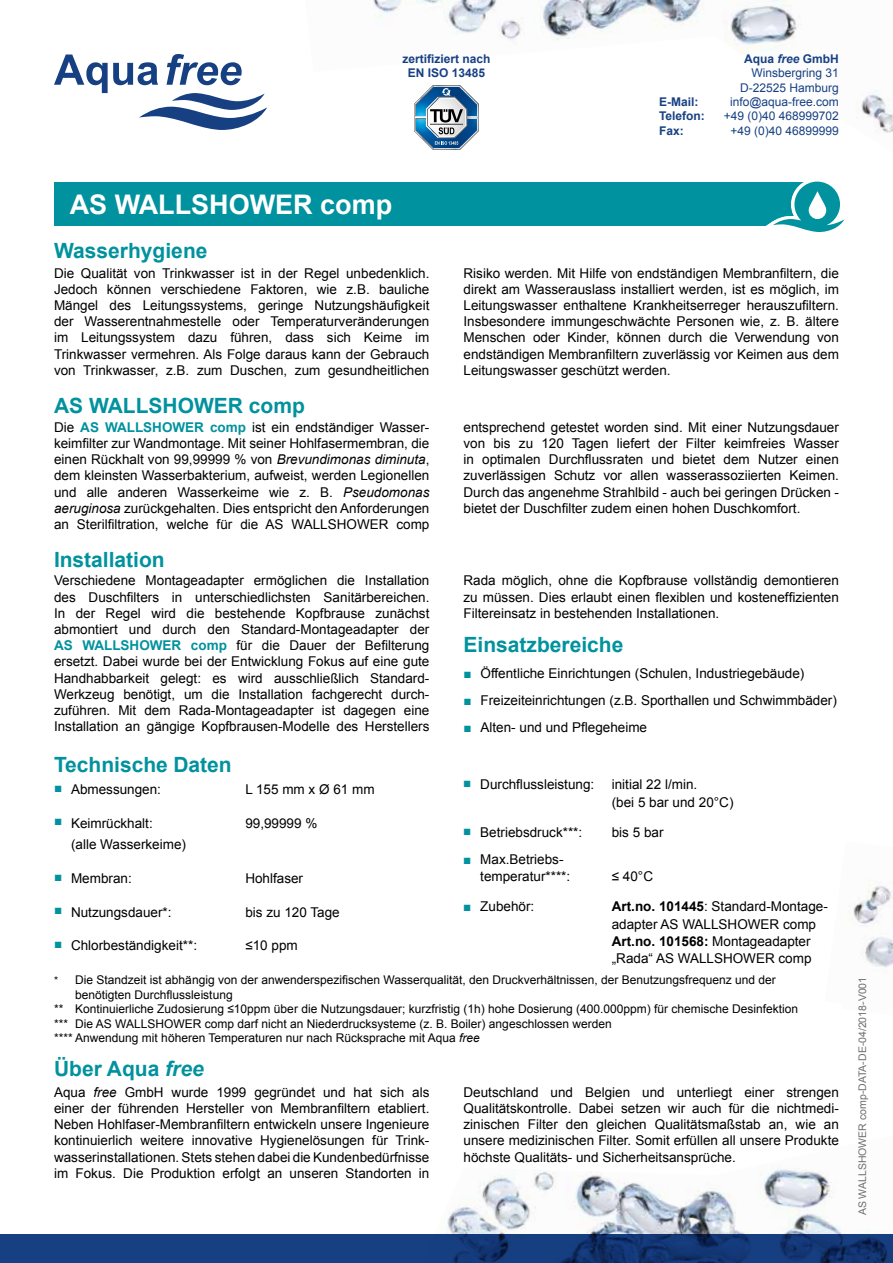
<style>
.page{position:relative;width:893px;height:1263px;background:#fff}
.page>*{position:absolute;margin:0;border:0;box-sizing:border-box;transform-origin:0 0}
.t1{font:700 27px "Arial";color:#fff}
.t2{font:700 21px "Arial";color:#00929e}
.t3{font:13.5px/16.2px "Arial";color:#000;text-align:justify}
.t4{font:12px "Arial";color:#000}
.t5{font:12px/14.4px "Arial";color:#174083;text-align:right}
.t6{font:700 12px/14.4px "Arial";color:#174083;text-align:center}
.t7{font:10.5px "Arial";color:#706f6f}
.s1{font-weight:700}
.s2{font-weight:700;font-style:italic}
.s3{font-weight:700;color:#00929e}
.s4{font-style:italic}
.s5{color:#00929e}
.s6{font-size:10.5px}
</style>
<div class="page">
<img style="left:851px;top:880px;width:42px;height:46px">
<img style="left:865px;top:937px;width:28px;height:30px">
<img style="left:447px;top:1168px;width:422px;height:66px">
<svg style="left:0;top:1234px;width:893px;height:29px;background:#143a7a"></svg>
<div style="left:54px;top:182px;width:764px;height:44px;background:#00929e"></div>
<svg style="left:766px;top:181px;width:79px;height:51px"></svg>
<img style="left:373px;top:0;width:520px;height:133px">
<svg style="left:54px;top:54px;width:213px;height:76px"></svg>
<svg style="left:414px;top:85px;width:65px;height:65px"></svg>
<p class="t6" style="left:402px;top:52px;width:90px">zertifiziert nach<br>EN ISO 13485</p>
<p class="t5" style="left:740px;top:51px;width:100px"><span class="s1">Aqua</span> <span class="s2">free</span> <span class="s1">GmbH<br></span>Winsbergring 31<br>D-22525 Hamburg</p>
<p class="t6" style="left:659px;top:95px;width:41px">E-Mail:</p>
<p class="t5" style="left:730px;top:95px;width:110px">info@aqua-free.com</p>
<p class="t6" style="left:659px;top:109px;width:47px">Telefon:</p>
<p class="t5" style="left:724px;top:109px;width:117px">+49 (0)40 468999702</p>
<p class="t6" style="left:659px;top:124px;width:26px">Fax:</p>
<p class="t5" style="left:730px;top:123px;width:110px">+49 (0)40 46899999</p>
<h1 class="t1" style="left:70px;top:187px;width:324px">AS WALLSHOWER comp</h1>
<h2 class="t2" style="left:54px;top:236px;width:155px">Wasserhygiene</h2>
<p class="t3" style="left:54px;top:265px;width:377px">Die Qualität von Trinkwasser ist in der Regel unbedenklich.<br>Jedoch können verschiedene Faktoren, wie z.B. bauliche Mängel des Leitungssystems, geringe Nutzungshäufigkeit der Wasserentnahmestelle oder Temperaturveränderungen im Leitungssystem dazu führen, dass sich Keime im Trinkwasser vermehren. Als Folge daraus kann der Gebrauch von Trinkwasser, z.B. zum Duschen, zum gesundheitlichen</p>
<p class="t3" style="left:463px;top:265px;width:377px">Risiko werden. Mit Hilfe von endständigen Membranfiltern, die direkt am Wasserauslass installiert werden, ist es möglich, im Leitungswasser enthaltene Krankheitserreger herauszufiltern.<br>Insbesondere immungeschwächte Personen wie, z. B. ältere Menschen oder Kinder, können durch die Verwendung von endständigen Membranfiltern zuverlässig vor Keimen aus dem Leitungswasser geschützt werden.</p>
<h2 class="t2" style="left:54px;top:391px;width:252px">AS WALLSHOWER comp</h2>
<p class="t3" style="left:54px;top:419px;width:377px">Die <span class="s3">AS WALLSHOWER comp</span> ist ein endständiger Wasser&shy;keimfilter zur Wandmontage. Mit seiner Hohlfasermembran, die einen Rückhalt von 99,99999 % von <span class="s4">Brevundimonas diminuta</span>, dem kleinsten Wasserbakterium, aufweist, werden Legionellen und alle anderen Wasserkeime wie z. B. <span class="s4">Pseudomonas aeruginosa</span> zurückgehalten. Dies entspricht den Anforderungen an Sterilfiltration, welche für die AS WALLSHOWER comp</p>
<p class="t3" style="left:463px;top:419px;width:377px">entsprechend getestet worden sind. Mit einer Nutzungsdauer von bis zu 120 Tagen liefert der Filter keimfreies Wasser in optimalen Durchflussraten und bietet dem Nutzer einen zuverlässigen Schutz vor allen wasserassoziierten Keimen.<br>Durch das angenehme Strahlbild - auch bei geringen Drücken - bietet der Duschfilter zudem einen hohen Duschkomfort.</p>
<h2 class="t2" style="left:54px;top:545px;width:112px">Installation</h2>
<p class="t3" style="left:54px;top:573px;width:377px">Verschiedene Montageadapter ermöglichen die Installation des Duschfilters in unterschiedlichsten Sanitärbereichen.<br>In der Regel wird die bestehende Kopfbrause zunächst abmontiert und durch den Standard-Montageadapter der <span class="s3">AS WALLSHOWER comp</span> für die Dauer der Befilterung ersetzt. Dabei wurde bei der Entwicklung Fokus auf eine gute Handhabbarkeit gelegt: es wird ausschließlich Standard-Werkzeug benötigt, um die Installation fachgerecht durch&shy;zuführen. Mit dem Rada-Montageadapter ist dagegen eine Installation an gängige Kopfbrausen-Modelle des Herstellers</p>
<p class="t3" style="left:463px;top:573px;width:377px">Rada möglich, ohne die Kopfbrause vollständig demontieren zu müssen. Dies erlaubt einen flexiblen und kosteneffizienten Filtereinsatz in bestehenden Installationen.</p>
<h2 class="t2" style="left:463px;top:630px;width:161px">Einsatzbereiche</h2>
<p class="t3" style="left:463px;top:666px;width:342px"><span class="s5">■</span> Öffentliche Einrichtungen (Schulen, Industriegebäude)</p>
<p class="t3" style="left:463px;top:692px;width:375px"><span class="s5">■</span> Freizeiteinrichtungen (z.B. Sporthallen und Schwimmbäder)</p>
<p class="t3" style="left:463px;top:719px;width:185px"><span class="s5">■</span> Alten- und und Pflegeheime</p>
<h2 class="t2" style="left:54px;top:751px;width:179px">Technische Daten</h2>
<p class="t3" style="left:54px;top:781px;width:109px"><sup>■</sup> Abmessungen:</p>
<p class="t3" style="left:245px;top:781px;width:131px">L 155 mm x Ø 61 mm</p>
<p class="t3" style="left:54px;top:815px;width:100px"><sup>■</sup> Keimrückhalt:</p>
<p class="t3" style="left:245px;top:815px;width:74px">99,99999 %</p>
<p class="t3" style="left:71px;top:836px;width:117px">(alle Wasserkeime)</p>
<p class="t3" style="left:54px;top:870px;width:79px"><sup>■</sup> Membran:</p>
<p class="t3" style="left:245px;top:870px;width:59px">Hohlfaser</p>
<p class="t3" style="left:54px;top:904px;width:119px"><sup>■</sup> Nutzungsdauer*:</p>
<p class="t3" style="left:245px;top:904px;width:96px">bis zu 120 Tage</p>
<p class="t3" style="left:54px;top:938px;width:145px"><sup>■</sup> Chlorbeständigkeit**:</p>
<p class="t3" style="left:245px;top:938px;width:54px">≤10 ppm</p>
<p class="t3" style="left:463px;top:777px;width:133px"><sup>■</sup> Durchflussleistung:</p>
<p class="t3" style="left:612px;top:776px;width:123px;line-height:17.2px">initial 22 l/min.<br>(bei 5 bar und 20°C)</p>
<p class="t3" style="left:463px;top:824px;width:121px"><sup>■</sup> Betriebsdruck***:</p>
<p class="t3" style="left:612px;top:824px;width:53px">bis 5 bar</p>
<p class="t3" style="left:480px;top:851px;width:92px;line-height:17.2px;text-indent:-17px"><span class="s5">■</span> Max.Betriebs&shy;temperatur****:</p>
<p class="t3" style="left:612px;top:869px;width:43px">≤ 40°C</p>
<p class="t3" style="left:463px;top:899px;width:73px"><span class="s5">■</span> Zubehör:</p>
<p class="t3" style="left:612px;top:898px;width:218px;line-height:17.2px;text-align:left"><span class="s1">Art.no. 101445</span>: Standard-Montage&shy;adapter AS WALLSHOWER comp<br><span class="s1">Art.no. 101568:</span> Montageadapter „Rada“ AS WALLSHOWER comp</p>
<p class="t4" style="left:54px;top:972px;width:723px"><span class="s6">*</span> Die Standzeit ist abhängig von der anwenderspezifischen Wasserqualität, den Druckverhältnissen, der Benutzungsfrequenz und der</p>
<p class="t4" style="left:75px;top:987px;width:159px">benötigten Durchflussleistung</p>
<p class="t4" style="left:54px;top:1001px;width:746px">** Kontinuierliche Zudosierung ≤10ppm über die Nutzungsdauer; kurzfristig (1h) hohe Dosierung (400.000ppm) für chemische Desinfektion</p>
<p class="t4" style="left:54px;top:1015px;width:559px">*** Die AS WALLSHOWER comp darf nicht an Niederdrucksysteme (z. B. Boiler) angeschlossen werden</p>
<p class="t4" style="left:54px;top:1030px;width:427px">**** Anwendung mit höheren Temperaturen nur nach Rücksprache mit Aqua <span class="s4">free</span></p>
<h2 class="t2" style="left:54px;top:1055px;width:151px">Über Aqua <span class="s4">free</span></h2>
<p class="t3" style="left:54px;top:1084px;width:377px">Aqua <span class="s4">free</span> GmbH wurde 1999 gegründet und hat sich als einer der führenden Hersteller von Membranfiltern etabliert.<br>Neben Hohlfaser-Membranfiltern entwickeln unsere Ingenieure kontinuierlich weitere innovative Hygienelösungen für Trink&shy;wasserinstallationen. Stets stehen dabei die Kundenbedürfnisse im Fokus. Die Produktion erfolgt an unseren Standorten in</p>
<p class="t3" style="left:463px;top:1084px;width:377px">Deutschland und Belgien und unterliegt einer strengen Qualitätskontrolle. Dabei setzen wir auch für die nichtmedi&shy;zinischen Filter den gleichen Qualitätsmaßstab an, wie an unsere medizinischen Filter. Somit erfüllen all unsere Produkte höchste Qualitäts- und Sicherheitsansprüche.</p>
<p class="t7" style="left:856px;top:1215px;width:240px;rotate:-90deg">AS WALLSHOWER comp-DATA-DE-04/2018-V001</p>
</div>
